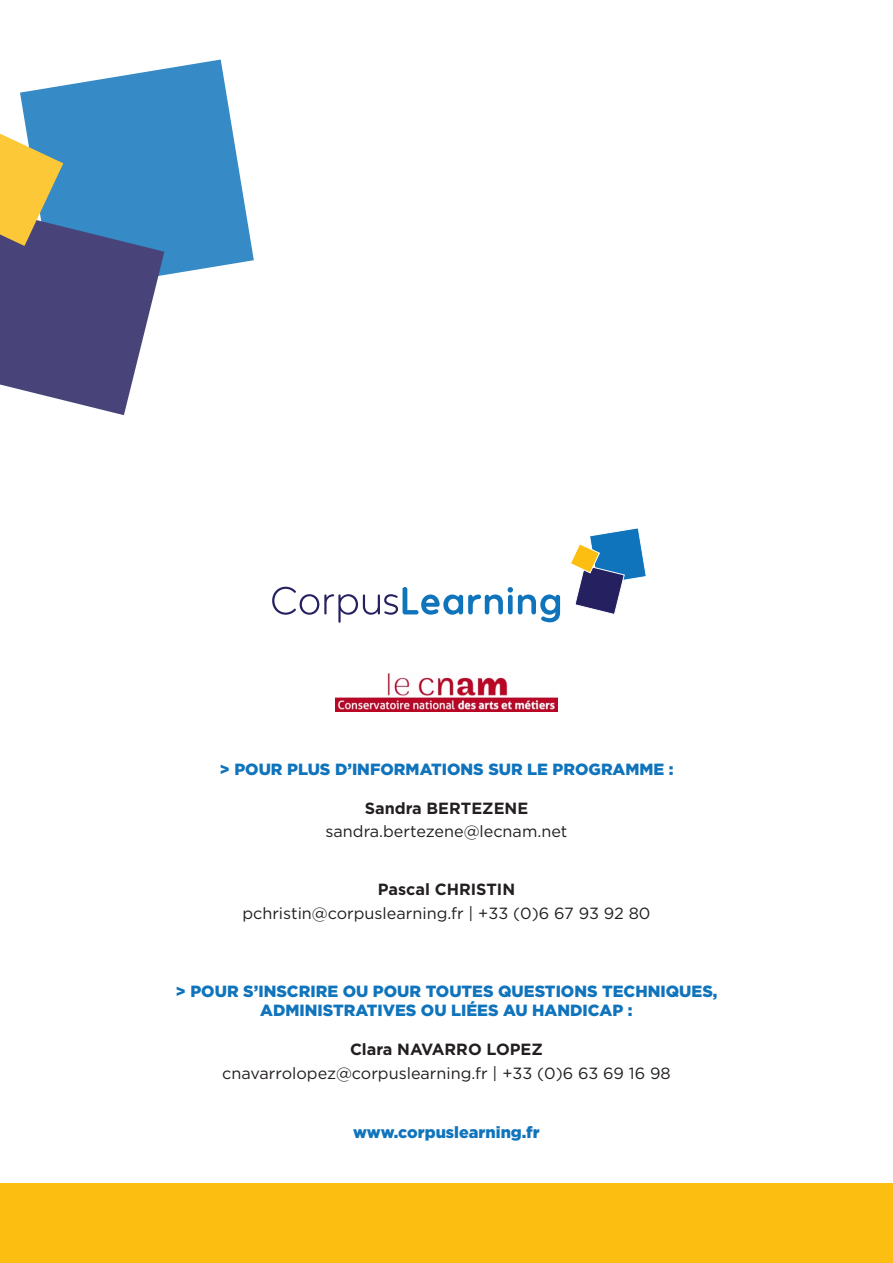
<style>
.page{position:relative;width:893px;height:1263px;background:#fff}
.page>*{position:absolute;margin:0;border:0;box-sizing:border-box;transform-origin:0 0}
.t1{font:900 16.2px/19.5px "Gotham";color:#1074bc;text-align:center}
.t2{font:16.2px "Gotham";color:#231f20}
.t3{font:700 16.2px "Gotham";color:#231f20}
</style>
<div class="page">
<img style="left:336px;top:673px;width:221px;height:39px">
<svg style="left:272px;top:587px;width:288px;height:36px"></svg>
<svg style="left:571px;top:528px;width:76px;height:87px"></svg>
<svg style="left:20px;top:60px;width:234px;height:215px;fill:#368ac6"></svg>
<svg style="left:0;top:125px;width:164px;height:290px;background:#687998"></svg>
<div style="left:0;top:1183px;width:893px;height:80px;background:#fdbe12"></div>
<p class="t1" style="left:219px;top:759px;width:456px">&gt; POUR PLUS D’INFORMATIONS SUR LE PROGRAMME :</p>
<p class="t3" style="left:365px;top:797px;width:165px">Sandra BERTEZENE</p>
<p class="t2" style="left:325px;top:821px;width:243px">sandra.bertezene@lecnam.net</p>
<p class="t3" style="left:378px;top:879px;width:139px">Pascal CHRISTIN</p>
<p class="t2" style="left:242px;top:903px;width:410px">pchristin@corpuslearning.fr | +33 (0)6 67 93 92 80</p>
<p class="t1" style="left:175px;top:981px;width:543px">&gt; POUR S’INSCRIRE OU POUR TOUTES QUESTIONS TECHNIQUES,<br>ADMINISTRATIVES OU LIÉES AU HANDICAP :</p>
<p class="t3" style="left:350px;top:1038px;width:194px">Clara NAVARRO LOPEZ</p>
<p class="t2" style="left:222px;top:1062px;width:450px">cnavarrolopez@corpuslearning.fr | +33 (0)6 63 69 16 98</p>
<p class="t1" style="left:353px;top:1122px;width:188px">www.corpuslearning.fr</p>
</div>
